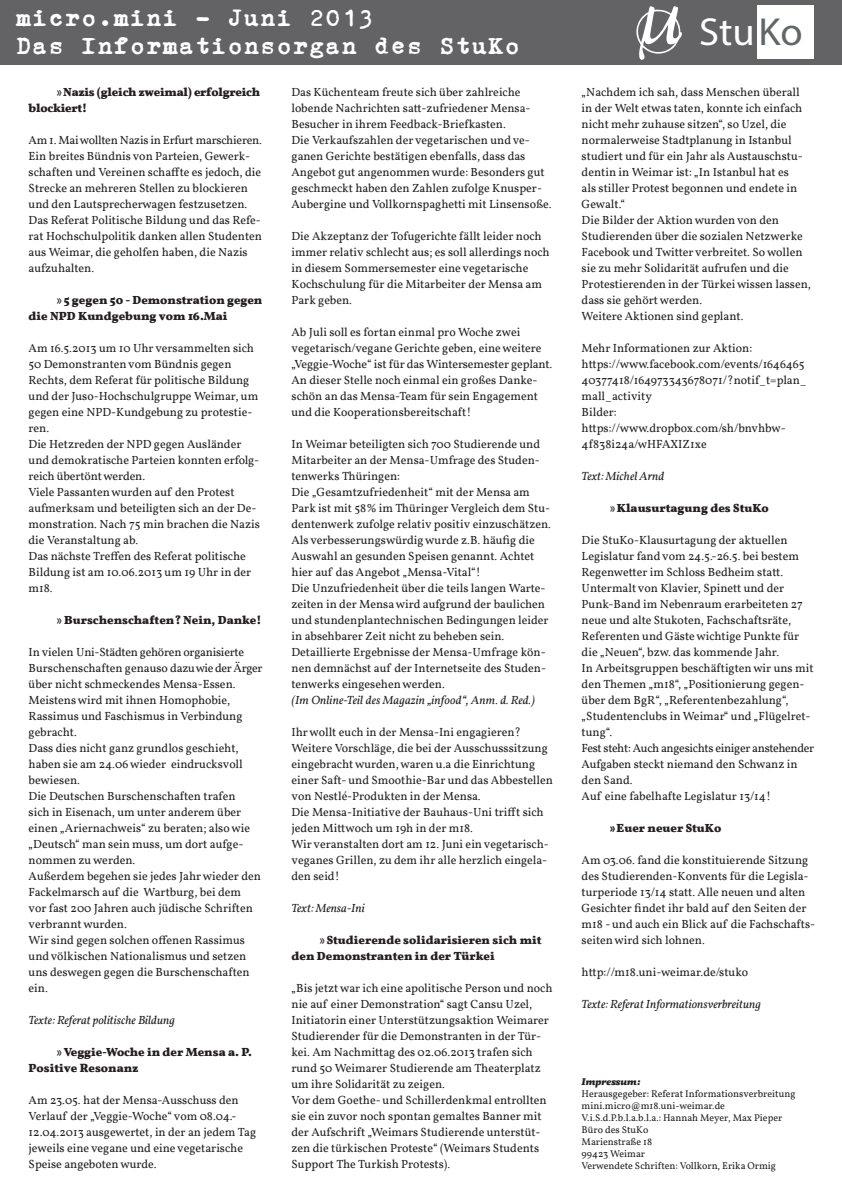
<style>
.page{position:relative;width:842px;height:1191px;background:#fff}
.page>*{position:absolute;margin:0;border:0;box-sizing:border-box;transform-origin:0 0}
.t1{font:39.2px "Myriad Pro";color:#fff}
.t2{font:27px/28px "Erika Ormig";color:#fff}
.t3{font:12px/16px "Vollkorn";color:#231f20}
.t4{font:700 12px/16px "Vollkorn";color:#231f20}
.t5{font:italic 12px "Vollkorn";color:#231f20}
.t6{font:700 12px/16px "Vollkorn";letter-spacing:-.02em;color:#231f20}
.t7{font:10px "Vollkorn";color:#231f20}
.t8{font:italic 700 10px "Vollkorn";color:#231f20}
.s1{font-family:"Yanone Kaffeesatz";font-weight:400}
.s2{color:#636666}
.s3{font-family:"Yanone Kaffeesatz"}
</style>
<div class="page">
<div style="left:0;top:0;width:842px;height:64px;background:#636366"></div>
<svg style="left:636px;top:6px;width:46px;height:54px"></svg>
<div style="left:758px;top:6px;width:56px;height:53px;background:#fff"></div>
<p class="t2" style="left:16px;top:3px;width:506px">micro.mini - Juni 2013<br>Das Informationsorgan des StuKo</p>
<p class="t3" style="left:291px;top:84px;width:262px">Das Küchenteam freute sich über zahlreiche lobende Nachrichten satt-zufriedener Mensa-Besucher in ihrem Feedback-Briefkasten.<br>Die Verkaufszahlen der vegetarischen und ve&shy;ganen Gerichte bestätigen ebenfalls, dass das Angebot gut angenommen wurde: Besonders gut geschmeckt haben den Zahlen zufolge Knusper-Aubergine und Vollkornspaghetti mit Linsensoße.</p>
<p class="t3" style="left:291px;top:228px;width:260px">Die Akzeptanz der Tofugerichte fällt leider noch immer relativ schlecht aus; es soll allerdings noch in diesem Sommersemester eine vegetarische Kochschulung für die Mitarbeiter der Mensa am Park geben.</p>
<p class="t3" style="left:291px;top:324px;width:262px">Ab Juli soll es fortan einmal pro Woche zwei vegetarisch/vegane Gerichte geben, eine weitere „Veggie-Woche“ ist für das Wintersemester geplant.</p>
<p class="t3" style="left:291px;top:372px;width:248px;text-align:justify">An dieser Stelle noch einmal ein großes Danke&shy;schön an das Mensa-Team für sein Engagement und die Kooperationsbereitschaft!</p>
<p class="t3" style="left:291px;top:436px;width:250px;text-align:justify">In Weimar beteiligten sich 700 Studierende und Mitarbeiter an der Mensa-Umfrage des Studen&shy;tenwerks Thüringen:</p>
<p class="t3" style="left:291px;top:484px;width:261px">Die „Gesamtzufriedenheit“ mit der Mensa am<br>Park ist mit 58% im Thüringer Vergleich dem Stu&shy;dentenwerk zufolge relativ positiv einzuschätzen.</p>
<p class="t3" style="left:291px;top:532px;width:245px;text-align:justify">Als verbesserungswürdig wurde z.B. häufig die Auswahl an gesunden Speisen genannt. Achtet hier auf das Angebot „Mensa-Vital“!</p>
<p class="t3" style="left:291px;top:580px;width:259px">Die Unzufriedenheit über die teils langen Warte&shy;zeiten in der Mensa wird aufgrund der baulichen und stundenplantechnischen Bedingungen leider in absehbarer Zeit nicht zu beheben sein.</p>
<p class="t3" style="left:291px;top:644px;width:256px;text-align:justify">Detaillierte Ergebnisse der Mensa-Umfrage kön&shy;nen demnächst auf der Internetseite des Studen&shy;tenwerks eingesehen werden.</p>
<p class="t5" style="left:291px;top:693px;width:245px">(Im Online-Teil des Magazin „infood“, Anm. d. Red.)</p>
<p class="t3" style="left:291px;top:724px;width:231px">Ihr wollt euch in der Mensa-Ini engagieren?</p>
<p class="t3" style="left:291px;top:740px;width:263px">Weitere Vorschläge, die bei der Ausschusssitzung eingebracht wurden, waren u.a die Einrichtung einer Saft- und Smoothie-Bar und das Abbestellen von Nestlé-Produkten in der Mensa.</p>
<p class="t3" style="left:291px;top:804px;width:254px">Die Mensa-Initiative der Bauhaus-Uni trifft sich jeden Mittwoch um 19h in der m18.</p>
<p class="t3" style="left:291px;top:836px;width:259px">Wir veranstalten dort am 12. Juni ein vegetarisch&shy;veganes Grillen, zu dem ihr alle herzlich eingela&shy;den seid!</p>
<p class="t5" style="left:291px;top:901px;width:75px">Text: Mensa-Ini</p>
<p class="t4" style="left:291px;top:932px;width:252px;text-indent:28px"><span class="s1">»</span> Studierende solidarisieren sich mit den Demonstranten in der Türkei</p>
<p class="t3" style="left:291px;top:980px;width:262px">„Bis jetzt war ich eine apolitische Person und noch nie auf einer Demonstration“ sagt Cansu Uzel, Initiatorin einer Unterstützungsaktion Weimarer Studierender für die Demonstranten in der Tür&shy;kei. Am Nachmittag des 02.06.2013 trafen sich rund 50 Weimarer Studierende am Theaterplatz um ihre Solidarität zu zeigen.</p>
<p class="t3" style="left:291px;top:1092px;width:257px">Vor dem Goethe- und Schillerdenkmal entrollten sie ein zuvor noch spontan gemaltes Banner mit der Aufschrift „Weimars Studierende unterstüt&shy;zen die türkischen Proteste“ (Weimars Students Support The Turkish Protests).</p>
<p class="t6" style="left:29px;top:84px;width:233px;text-indent:28px"><span class="s1">»</span> Nazis (gleich zweimal) erfolgreich blockiert!</p>
<p class="t3" style="left:29px;top:132px;width:235px">Am 1. Mai wollten Nazis in Erfurt marschieren.<br>Ein breites Bündnis von Parteien, Gewerk&shy;schaften und Vereinen schaffte es jedoch, die Strecke an mehreren Stellen zu blockieren und den Lautsprecherwagen festzusetzen.<br>Das Referat Politische Bildung und das Refe&shy;rat Hochschulpolitik danken allen Studenten aus Weimar, die geholfen haben, die Nazis aufzuhalten.</p>
<p class="t4" style="left:29px;top:292px;width:235px;text-indent:28px"><span class="s1">»</span> 5 gegen 50 - Demonstration gegen die NPD Kundgebung vom 16.Mai</p>
<p class="t3" style="left:29px;top:340px;width:231px">Am 16.5.2013 um 10 Uhr versammelten sich 50 Demonstranten vom Bündnis gegen Rechts, dem Referat für politische Bildung und der Juso-Hochschulgruppe Weimar, um gegen eine NPD-Kundgebung zu protestie&shy;ren.</p>
<p class="t3" style="left:29px;top:436px;width:232px">Die Hetzreden der NPD gegen Ausländer und demokratische Parteien konnten erfolg&shy;reich übertönt werden.</p>
<p class="t3" style="left:29px;top:484px;width:233px">Viele Passanten wurden auf den Protest aufmerksam und beteiligten sich an der De&shy;monstration. Nach 75 min brachen die Nazis die Veranstaltung ab.<br>Das nächste Treffen des Referat politische Bildung ist am 10.06.2013 um 19 Uhr in der m18.</p>
<p class="t4" style="left:57px;top:612px;width:206px"><span class="s1">»</span> Burschenschaften? Nein, Danke!</p>
<p class="t3" style="left:29px;top:644px;width:235px">In vielen Uni-Städten gehören organisierte<br>Burschenschaften genauso dazu wie der Ärger über nicht schmeckendes Mensa-Essen.</p>
<p class="t3" style="left:29px;top:692px;width:215px">Meistens wird mit ihnen Homophobie,<br>Rassimus und Faschismus in Verbindung gebracht.</p>
<p class="t3" style="left:29px;top:740px;width:234px">Dass dies nicht ganz grundlos geschieht, haben sie am 24.06 wieder eindrucksvoll bewiesen.<br>Die Deutschen Burschenschaften trafen<br>sich in Eisenach, um unter anderem über einen „Ariernachweis“ zu beraten; also wie „Deutsch“ man sein muss, um dort aufge&shy;nommen zu werden.<br>Außerdem begehen sie jedes Jahr wieder den Fackelmarsch auf die Wartburg, bei dem vor fast 200 Jahren auch jüdische Schriften verbrannt wurden.</p>
<p class="t3" style="left:29px;top:932px;width:222px">Wir sind gegen solchen offenen Rassimus und völkischen Nationalismus und setzen uns deswegen gegen die Burschenschaften ein.</p>
<p class="t5" style="left:29px;top:1013px;width:148px">Texte: Referat politische Bildung</p>
<p class="t4" style="left:29px;top:1044px;width:225px;text-indent:28px"><span class="s1">»</span> Veggie-Woche in der Mensa a. P.<br>Positive Resonanz</p>
<p class="t3" style="left:29px;top:1092px;width:229px">Am 23.05. hat der Mensa-Ausschuss den Verlauf der „Veggie-Woche“ vom 08.04.- 12.04.2013 ausgewertet, in der an jedem Tag jeweils eine vegane und eine vegetarische Speise angeboten wurde.</p>
<h1 class="t1" style="left:699px;top:8px;width:105px">Stu<span class="s2">Ko</span></h1>
<p class="t3" style="left:582px;top:84px;width:223px">„Nachdem ich sah, dass Menschen überall in der Welt etwas taten, konnte ich einfach nicht mehr zuhause sitzen“, so Uzel, die normalerweise Stadtplanung in Istanbul studiert und für ein Jahr als Austauschstu&shy;dentin in Weimar ist: „In Istanbul hat es als stiller Protest begonnen und endete in Gewalt.“</p>
<p class="t3" style="left:582px;top:212px;width:231px">Die Bilder der Aktion wurden von den Studierenden über die sozialen Netzwerke Facebook und Twitter verbreitet. So wollen sie zu mehr Solidarität aufrufen und die Protestierenden in der Türkei wissen lassen, dass sie gehört werden.</p>
<p class="t3" style="left:582px;top:308px;width:163px">Weitere Aktionen sind geplant.</p>
<p class="t3" style="left:582px;top:340px;width:172px">Mehr Informationen zur Aktion:</p>
<p class="t3" style="left:582px;top:356px;width:227px">https://www.facebook.com/events/1646465<br>40377418/164973343678071/?notif_t=plan_ mall_activity</p>
<p class="t3" style="left:582px;top:404px;width:37px">Bilder:</p>
<p class="t3" style="left:582px;top:420px;width:206px">https://www.dropbox.com/sh/bnvhbw-<br>4f838i24a/wHFAXIZ1xe</p>
<p class="t5" style="left:582px;top:469px;width:84px">Text: Michel Arnd</p>
<p class="t4" style="left:610px;top:500px;width:160px"><span class="s1">»</span> Klausurtagung des StuKo</p>
<p class="t3" style="left:582px;top:532px;width:223px">Die StuKo-Klausurtagung der aktuellen Legislatur fand vom 24.5.-26.5. bei bestem Regenwetter im Schloss Bedheim statt.<br>Untermalt von Klavier, Spinett und der Punk-Band im Nebenraum erarbeiteten 27 neue und alte Stukoten, Fachschaftsräte, Referenten und Gäste wichtige Punkte für die „Neuen“, bzw. das kommende Jahr.</p>
<p class="t3" style="left:582px;top:660px;width:234px">In Arbeitsgruppen beschäftigten wir uns mit den Themen „m18“, „Positionierung gegen&shy;über dem BgR“, „Referentenbezahlung“, „Studentenclubs in Weimar“ und „Flügelret&shy;tung“.<br>Fest steht: Auch angesichts einiger anstehender Aufgaben steckt niemand den Schwanz in den Sand.<br>Auf eine fabelhafte Legislatur 13/14!</p>
<p class="t4" style="left:610px;top:820px;width:113px"><span class="s3">»</span> Euer neuer StuKo</p>
<p class="t3" style="left:582px;top:852px;width:235px">Am 03.06. fand die konstituierende Sitzung des Studierenden-Konvents für die Legisla&shy;turperiode 13/14 statt. Alle neuen und alten Gesichter findet ihr bald auf den Seiten der m18 - und auch ein Blick auf die Fachschafts&shy;seiten wird sich lohnen.</p>
<p class="t3" style="left:582px;top:964px;width:168px">http://m18.uni-weimar.de/stuko</p>
<p class="t5" style="left:582px;top:997px;width:181px">Texte: Referat Informationsverbreitung</p>
<p class="t8" style="left:582px;top:1075px;width:60px">Impressum:</p>
<p class="t7" style="left:582px;top:1087px;width:215px">Herausgegeber: Referat Informationsverbreitung</p>
<p class="t7" style="left:582px;top:1099px;width:145px">mini.micro@m18.uni-weimar.de</p>
<p class="t7" style="left:582px;top:1111px;width:202px">V.i.S.d.P.b.l.a.b.l.a.: Hannah Meyer, Max Pieper</p>
<p class="t7" style="left:582px;top:1123px;width:68px">Büro des StuKo</p>
<p class="t7" style="left:582px;top:1135px;width:72px">Marienstraße 18</p>
<p class="t7" style="left:582px;top:1147px;width:65px">99423 Weimar</p>
<p class="t7" style="left:582px;top:1159px;width:196px">Verwendete Schriften: Vollkorn, Erika Ormig</p>
</div>
